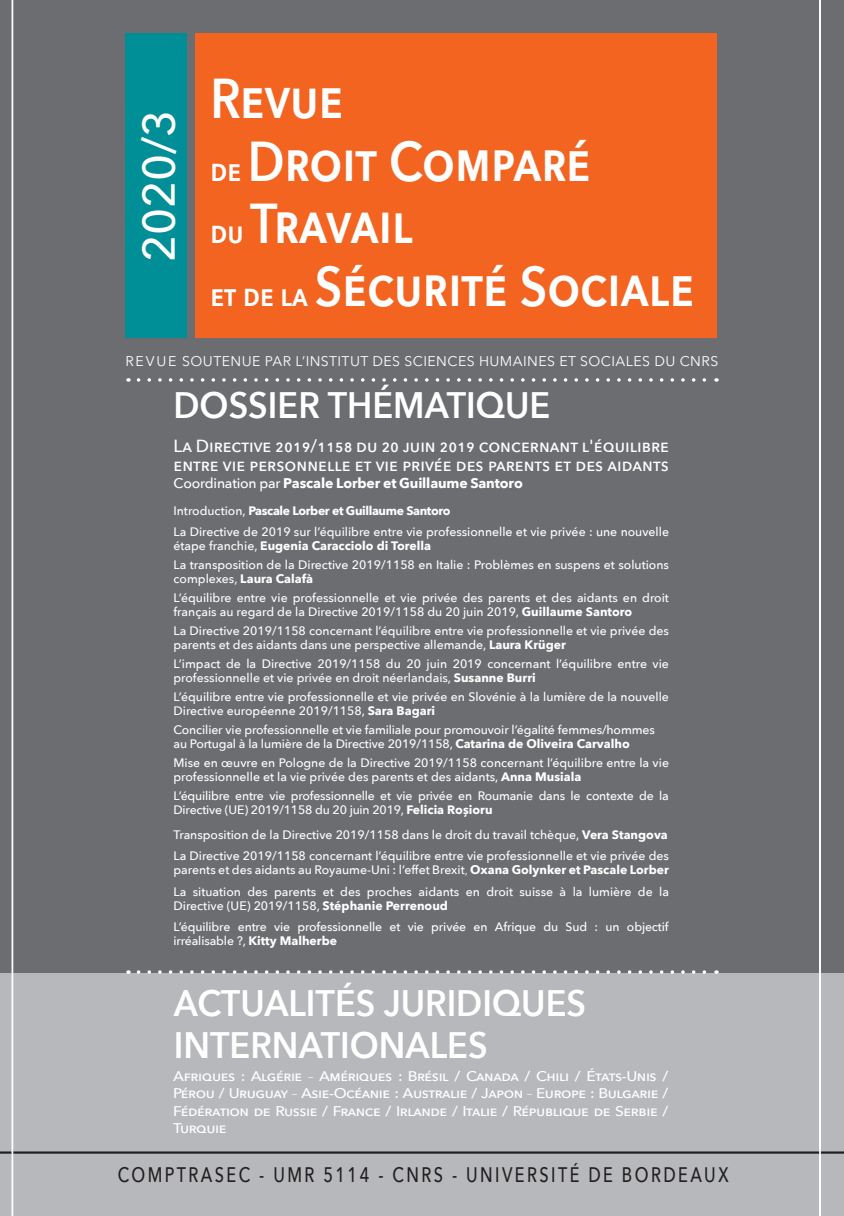
<style>
.page{position:relative;width:844px;height:1216px;background:#fff}
.page>*{position:absolute;margin:0;border:0;box-sizing:border-box;transform-origin:0 0}
.t1{font:600 56px "Avenir Next";color:#fff;scale:.86 1}
.t2{font:500 45.5px "Avenir Next";color:#fff}
.t3{font:600 36.75px/42px "Avenir Next";color:#fff;scale:.93 1}
.t4{font:500 21px "Avenir Next";letter-spacing:.15em;color:#231f20;scale:.77 1}
.Titre_article_couv_1{font:500 17.5px/19.2px "Avenir Next";color:#fff}
.Liste_Pays_actua_-_c{font:500 14px/17.5px "Avenir Next";letter-spacing:-.03em;color:#fff;text-align:justify;scale:1.1 1}
.t5{font:14px "Avenir Next";letter-spacing:.03em;color:#fff}
.Titre_article_couv_1-2{font:700 14px "Avenir Next";letter-spacing:-.01em;color:#fff}
.Nom_Auteurs_Sommaire{font:500 12.25px/14px "Avenir Next";color:#fff}
.Titre_article_couv_1-3{font:700 12.25px "Avenir Next";letter-spacing:-.03em;color:#fff}
.s1{font-size:31.5px}
.s2{font-weight:500}
.s3{font-weight:700}
.s4{font-weight:400}
</style>
<div class="page">
<div style="left:0;top:0;width:843px;height:1215px;background:#b7b8bb"></div>
<div style="left:0;top:0;width:843px;height:972px;background:#6c6d70"></div>
<hr style="left:0;top:1151px;width:843px;height:2px;background:#231f20">
<hr style="left:819px;top:0;width:1px;height:1215px;background:#fff">
<hr style="left:12px;top:0;width:1px;height:1215px;background:#fff">
<div style="left:195px;top:33px;width:521px;height:305px;background:#f36421"></div>
<div style="left:125px;top:33px;width:62px;height:305px;background:#008f97"></div>
<svg style="left:138px;top:378px;width:578px;height:3px"></svg>
<svg style="left:138px;top:970px;width:578px;height:3px"></svg>
<p class="t2" style="left:120px;top:262px;width:154px;rotate:-90deg">2020/3</p>
<p class="t1" style="left:210px;top:50px;width:156px">Revue</p>
<p class="t1" style="left:210px;top:113px;width:443px"><span class="s1">de</span> Droit Comparé</p>
<p class="t1" style="left:210px;top:176px;width:237px"><span class="s1">du</span> Travail</p>
<p class="t1" style="left:210px;top:239px;width:563px"><span class="s1">et de la</span> Sécurité Sociale</p>
<p class="t5" style="left:125px;top:349px;width:594px">REVUE SOUTENUE PAR L’INSTITUT DES SCIENCES HUMAINES ET SOCIALES DU CNRS</p>
<p class="t3" style="left:173px;top:383px;width:406px">DOSSIER THÉMATIQUE</p>
<p class="Titre_article_couv_1" style="left:173px;top:436px;width:497px">La Directive 2019/1158 du 20 juin 2019 concernant l'équilibre entre vie personnelle et vie privée des parents et des aidants</p>
<p class="Titre_article_couv_1-2" style="left:173px;top:471px;width:351px"><span class="s2">Coordination par</span> Pascale Lorber et Guillaume Santoro</p>
<p class="Titre_article_couv_1-3" style="left:173px;top:499px;width:278px"><span class="s2">Introduction,</span> Pascale Lorber et Guillaume Santoro</p>
<p class="Nom_Auteurs_Sommaire" style="left:173px;top:524px;width:497px">La Directive de 2019 sur l’équilibre entre vie professionnelle et vie privée : une nouvelle étape franchie, <span class="s3">Eugenia Caracciolo di Torella</span></p>
<p class="Nom_Auteurs_Sommaire" style="left:173px;top:557px;width:497px">La transposition de la Directive 2019/1158 en Italie : Problèmes en suspens et solutions complexes, <span class="s3">Laura Calafà</span></p>
<p class="Nom_Auteurs_Sommaire" style="left:173px;top:590px;width:497px">L’équilibre entre vie professionnelle et vie privée des parents et des aidants en droit français au regard de la Directive 2019/1158 du 20 juin 2019, <span class="s3">Guillaume Santoro</span></p>
<p class="Nom_Auteurs_Sommaire" style="left:173px;top:623px;width:497px">La Directive 2019/1158 concernant l’équilibre entre vie professionnelle et vie privée des parents et des aidants dans une perspective allemande, <span class="s3">Laura Krüger</span></p>
<p class="Nom_Auteurs_Sommaire" style="left:173px;top:656px;width:497px">L’impact de la Directive 2019/1158 du 20 juin 2019 concernant l’équilibre entre vie professionnelle et vie privée en droit néerlandais, <span class="s3">Susanne Burri</span></p>
<p class="Nom_Auteurs_Sommaire" style="left:173px;top:689px;width:497px">L’équilibre entre vie professionnelle et vie privée en Slovénie à la lumière de la nouvelle<br>Directive européenne 2019/1158, <span class="s3">Sara Bagari</span></p>
<p class="Nom_Auteurs_Sommaire" style="left:173px;top:722px;width:482px">Concilier vie professionnelle et vie familiale pour promouvoir l’égalité femmes/hommes au Portugal à la lumière de la Directive 2019/1158, <span class="s3">Catarina de Oliveira Carvalho</span></p>
<p class="Nom_Auteurs_Sommaire" style="left:173px;top:755px;width:497px">Mise en œuvre en Pologne de la Directive 2019/1158 concernant l’équilibre entre la vie professionnelle et la vie privée des parents et des aidants, <span class="s3">Anna Musiala</span></p>
<p class="Nom_Auteurs_Sommaire" style="left:173px;top:788px;width:497px">L’équilibre entre vie professionnelle et vie privée en Roumanie dans le contexte de la<br>Directive (UE) 2019/1158 du 20 juin 2019, <span class="s3">Felicia Roșioru</span></p>
<p class="Nom_Auteurs_Sommaire" style="left:173px;top:827px;width:495px">Transposition de la Directive 2019/1158 dans le droit du travail tchèque, <span class="s3">Vera Stangova</span></p>
<p class="Nom_Auteurs_Sommaire" style="left:173px;top:848px;width:497px">La Directive 2019/1158 concernant l’équilibre entre vie professionnelle et vie privée des parents et des aidants au Royaume-Uni : l’effet Brexit<span class="s4">,</span> <span class="s3">Oxana Golynker et Pascale Lorber</span></p>
<p class="Nom_Auteurs_Sommaire" style="left:173px;top:884px;width:497px">La situation des parents et des proches aidants en droit suisse à la lumière de la<br>Directive (UE) 2019/1158, <span class="s3">Stéphanie Perrenoud</span></p>
<p class="Nom_Auteurs_Sommaire" style="left:173px;top:919px;width:496px">L’équilibre entre vie professionnelle et vie privée en Afrique du Sud : un objectif irréalisable ?, <span class="s3">Kitty Malherbe</span></p>
<p class="t3" style="left:174px;top:981px;width:444px">ACTUALITÉS JURIDIQUES<br>INTERNATIONALES</p>
<p class="Liste_Pays_actua_-_c" style="left:173px;top:1066px;width:451px">Afriques : Algérie <span class="s4">–</span> Amériques : Brésil / Canada / Chili / États-Unis / Pérou / Uruguay <span class="s4">–</span> Asie-Océanie : Australie / Japon <span class="s4">–</span> Europe : Bulgarie / Fédération de Russie / France / Irlande / Italie / République de Serbie / Turquie</p>
<p class="t4" style="left:118px;top:1156px;width:795px">COMPTRASEC - UMR 5114 - CNRS - UNIVERSITÉ DE BORDEAUX</p>
</div>
